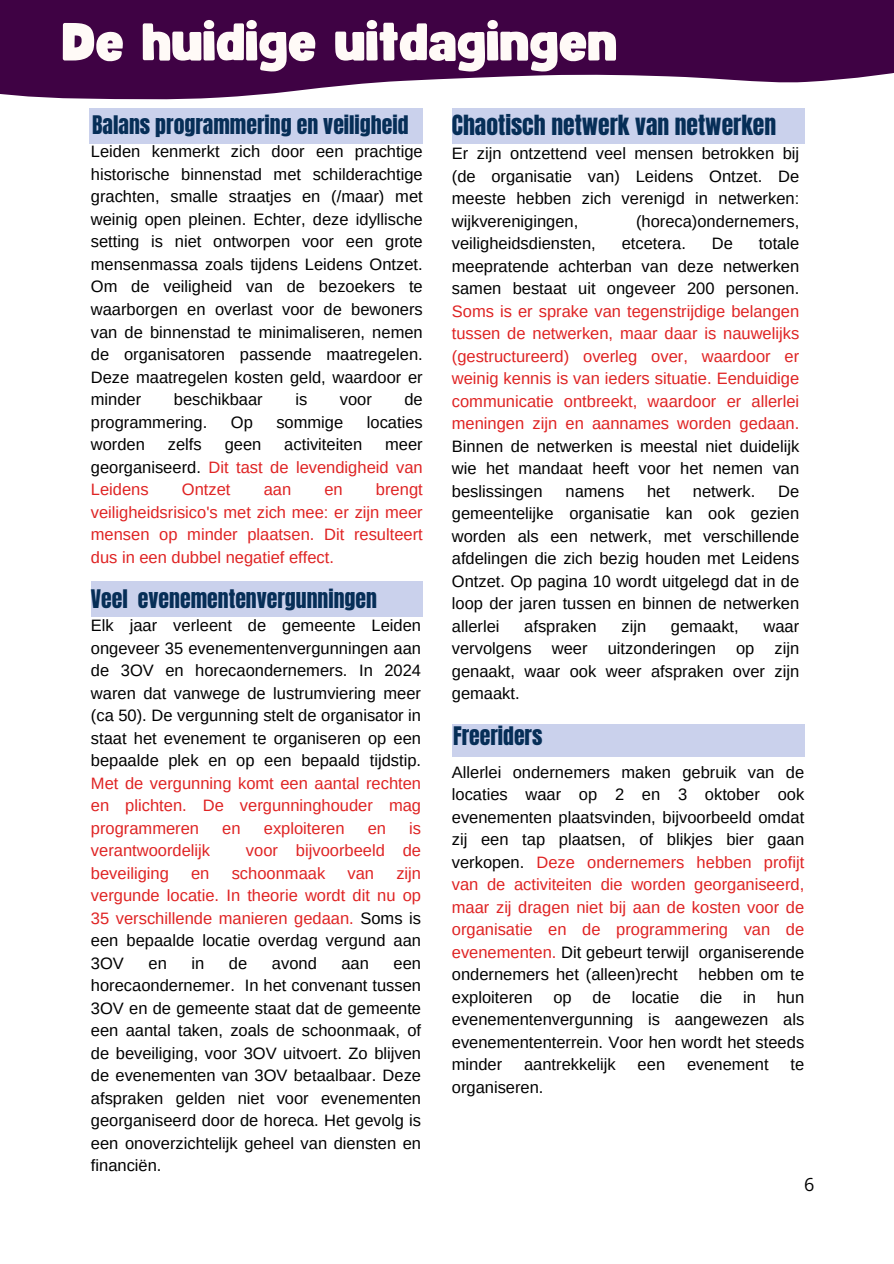
<style>
.page{position:relative;width:894px;height:1264px;background:#fff}
.page>*{position:absolute;margin:0;border:0;box-sizing:border-box;transform-origin:0 0}
.t1{font:52.35px "Funtastic";color:#fffaf7}
.t2{font:23.55px "Anton";color:#062e57}
.t3{font:21.75px "Anton";color:#062e57}
.t4{font:18px "Open Sans";color:#000}
.t5{font:16.5px/22.5px "Arimo";color:#000;text-align:justify}
.t6{font:16.5px/22.5px "Arimo";color:#df2323;text-align:justify}
.s1{color:#000}
.s2{color:#df2323}
</style>
<div class="page">
<svg style="left:0;top:0;width:893px;height:100px;fill:#3f0244"></svg>
<div style="left:89px;top:108px;width:333px;height:36px;background:#cad1ec"></div>
<div style="left:91px;top:581px;width:331px;height:35px;background:#cad1ec"></div>
<div style="left:451px;top:108px;width:353px;height:35px;background:#cad1ec"></div>
<div style="left:451px;top:725px;width:353px;height:32px;background:#cad1ec"></div>
<h2 class="t1" style="left:63px;top:18px;width:556px">De huidige uitdagingen</h2>
<h2 class="t3" style="left:92px;top:109px;width:318px">Balans programmering en veiligheid</h2>
<p class="t5" style="left:91px;top:140px;width:333px">Leiden kenmerkt zich door een prachtige historische binnenstad met schilderachtige grachten, smalle straatjes en (/maar) met weinig open pleinen. Echter, deze idyllische setting is niet ontworpen voor een grote mensenmassa zoals tijdens Leidens Ontzet.<br>Om de veiligheid van de bezoekers te waarborgen en overlast voor de bewoners van de binnenstad te minimaliseren, nemen de organisatoren passende maatregelen.<br>Deze maatregelen kosten geld, waardoor er minder</p>
<p class="t5" style="left:174px;top:388px;width:90px">beschikbaar</p>
<p class="t5" style="left:295px;top:388px;width:13px">is</p>
<p class="t5" style="left:340px;top:388px;width:34px">voor</p>
<p class="t5" style="left:404px;top:388px;width:20px">de</p>
<p class="t5" style="left:91px;top:410px;width:118px">programmering.</p>
<p class="t5" style="left:231px;top:410px;width:23px">Op</p>
<p class="t5" style="left:276px;top:410px;width:68px">sommige</p>
<p class="t5" style="left:367px;top:410px;width:57px">locaties</p>
<p class="t5" style="left:91px;top:433px;width:56px">worden</p>
<p class="t5" style="left:168px;top:433px;width:35px">zelfs</p>
<p class="t5" style="left:225px;top:433px;width:38px">geen</p>
<p class="t5" style="left:284px;top:433px;width:79px">activiteiten</p>
<p class="t6" style="left:91px;top:433px;width:333px;text-indent:294px"><span class="s1">meer georganiseerd.</span> Dit tast de levendigheid van Leidens</p>
<p class="t6" style="left:91px;top:478px;width:333px;text-indent:285px">brengt veiligheidsrisico's met zich mee: er zijn meer mensen op minder plaatsen. Dit resulteert dus in een dubbel negatief effect.</p>
<p class="t6" style="left:182px;top:478px;width:50px">Ontzet</p>
<p class="t6" style="left:263px;top:478px;width:29px">aan</p>
<p class="t6" style="left:324px;top:478px;width:20px">en</p>
<h1 class="t3" style="left:91px;top:583px;width:287px">Veel evenementenvergunningen</h1>
<p class="t5" style="left:91px;top:614px;width:331px">Elk jaar verleent de gemeente Leiden ongeveer 35 evenementenvergunningen aan de 3OV en horecaondernemers. In 2024 waren dat vanwege de lustrumviering meer (ca 50). De vergunning stelt de organisator in staat het evenement te organiseren op een bepaalde plek en op een bepaald tijdstip.<br><span class="s2">Met de vergunning komt een aantal rechten en plichten. De vergunninghouder mag programmeren</span></p>
<p class="t6" style="left:222px;top:816px;width:20px">en</p>
<p class="t6" style="left:264px;top:816px;width:82px">exploiteren</p>
<p class="t6" style="left:367px;top:816px;width:20px">en</p>
<p class="t6" style="left:409px;top:816px;width:13px">is</p>
<p class="t6" style="left:91px;top:839px;width:121px">verantwoordelijk</p>
<p class="t6" style="left:246px;top:839px;width:177px">voor bijvoorbeeld de</p>
<p class="t6" style="left:91px;top:861px;width:79px">beveiliging</p>
<p class="t6" style="left:191px;top:861px;width:20px">en</p>
<p class="t6" style="left:232px;top:861px;width:95px">schoonmaak</p>
<p class="t6" style="left:347px;top:861px;width:28px">van</p>
<p class="t6" style="left:91px;top:861px;width:331px;text-indent:305px">zijn vergunde locatie. In theorie wordt dit nu op 35 verschillende manieren gedaan. <span class="s1">Soms is een bepaalde locatie overdag vergund aan 3OV</span></p>
<p class="t5" style="left:148px;top:951px;width:20px">en</p>
<p class="t5" style="left:191px;top:951px;width:14px">in</p>
<p class="t5" style="left:229px;top:951px;width:20px">de</p>
<p class="t5" style="left:272px;top:951px;width:46px">avond</p>
<p class="t5" style="left:341px;top:951px;width:29px">aan</p>
<p class="t5" style="left:91px;top:951px;width:331px;text-indent:302px">een horecaondernemer. In het convenant tussen 3OV en de gemeente staat dat de gemeente een aantal taken, zoals de schoonmaak, of de beveiliging, voor 3OV uitvoert. Zo blijven de evenementen van 3OV betaalbaar. Deze afspraken gelden niet voor evenementen georganiseerd door de horeca. Het gevolg is een onoverzichtelijk geheel van diensten en financiën.</p>
<h2 class="t2" style="left:451px;top:108px;width:326px">Chaotisch netwerk van netwerken</h2>
<p class="t5" style="left:451px;top:142px;width:349px">Er zijn ontzettend veel mensen betrokken bij (de organisatie van) Leidens Ontzet. De meeste hebben zich verenigd in netwerken: wijkverenigingen,</p>
<p class="t5" style="left:636px;top:209px;width:165px">(horeca)ondernemers,</p>
<p class="t6" style="left:451px;top:232px;width:349px;text-indent:307px"><span class="s1">totale meepratende achterban van deze netwerken samen bestaat uit ongeveer 200 personen.<br></span>Soms is er sprake van tegenstrijdige belangen tussen de netwerken, maar daar is nauwelijks (gestructureerd) overleg over, waardoor er weinig kennis is van ieders situatie. Eenduidige communicatie ontbreekt, waardoor er allerlei meningen zijn en aannames worden gedaan.<br><span class="s1">Binnen de netwerken is meestal niet duidelijk wie het mandaat heeft voor het nemen van beslissingen</span></p>
<p class="t5" style="left:451px;top:232px;width:145px">veiligheidsdiensten,</p>
<p class="t5" style="left:621px;top:232px;width:66px">etcetera.</p>
<p class="t5" style="left:711px;top:232px;width:23px">De</p>
<p class="t5" style="left:565px;top:479px;width:60px">namens</p>
<p class="t5" style="left:647px;top:479px;width:24px">het</p>
<p class="t5" style="left:692px;top:479px;width:64px">netwerk.</p>
<p class="t5" style="left:451px;top:479px;width:349px;text-indent:326px">De gemeentelijke organisatie kan ook gezien worden als een netwerk, met verschillende afdelingen die zich bezig houden met Leidens Ontzet. Op pagina 10 wordt uitgelegd dat in de loop der jaren tussen en binnen de netwerken allerlei</p>
<p class="t5" style="left:524px;top:614px;width:74px">afspraken</p>
<p class="t5" style="left:621px;top:614px;width:26px">zijn</p>
<p class="t5" style="left:670px;top:614px;width:69px">gemaakt,</p>
<p class="t5" style="left:451px;top:614px;width:349px;text-indent:311px">waar vervolgens weer uitzonderingen op zijn genaakt, waar ook weer afspraken over zijn gemaakt.</p>
<p class="t3" style="left:453px;top:720px;width:91px">Freeriders</p>
<h2 class="t5" style="left:451px;top:760px;width:354px">Allerlei ondernemers maken gebruik van de locaties waar op 2 en 3 oktober ook evenementen plaatsvinden, bijvoorbeeld omdat zij een tap plaatsen, of blikjes bier gaan verkopen. <span class="s2">Deze ondernemers hebben profijt van de activiteiten die worden georganiseerd, maar zij dragen niet bij aan de kosten voor de organisatie en de programmering van de evenementen.</span> Dit gebeurt terwijl organiserende ondernemers het (alleen)recht</h2>
<h2 class="t5" style="left:698px;top:963px;width:107px">hebben om te</h2>
<h2 class="t5" style="left:451px;top:985px;width:82px">exploiteren</h2>
<h2 class="t5" style="left:553px;top:985px;width:20px">op</h2>
<h2 class="t5" style="left:592px;top:985px;width:20px">de</h2>
<h2 class="t5" style="left:631px;top:985px;width:49px">locatie</h2>
<h2 class="t5" style="left:700px;top:985px;width:24px">die</h2>
<h2 class="t5" style="left:742px;top:985px;width:14px">in</h2>
<h2 class="t5" style="left:451px;top:985px;width:354px;text-indent:325px">hun evenementenvergunning is aangewezen als evenemententerrein. Voor hen wordt het steeds minder</h2>
<h2 class="t5" style="left:524px;top:1053px;width:93px">aantrekkelijk</h2>
<h2 class="t5" style="left:637px;top:1053px;width:29px">een</h2>
<h2 class="t5" style="left:686px;top:1053px;width:83px">evenement</h2>
<h2 class="t5" style="left:790px;top:1053px;width:15px">te</h2>
<h2 class="t5" style="left:451px;top:1075px;width:93px">organiseren.</h2>
<p class="t4" style="left:804px;top:1172px;width:12px">6</p>
</div>
